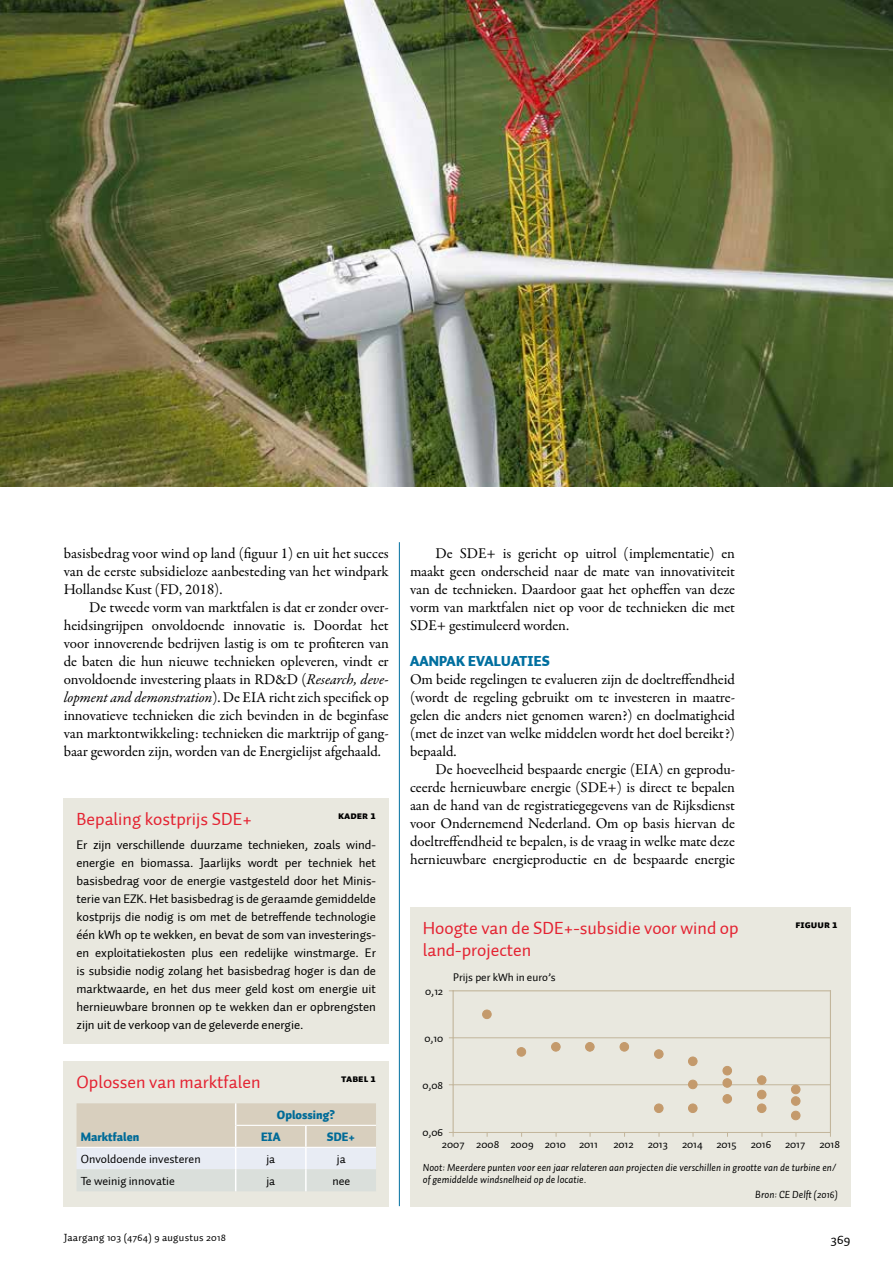
<style>
.page{position:relative;width:893px;height:1263px;background:#fff}
.page>*{position:absolute;margin:0;border:0;box-sizing:border-box;transform-origin:0 0}
.t1{font:18px/22.5px "Auto 1";color:#e42231}
.t2{font:15px/18px "Garamond Premr Pro";letter-spacing:-.005em;color:#000;text-align:justify}
.t3{font:900 14.25px "Auto 1";letter-spacing:.01em;color:#006f9f}
.t4{font:13.5px "Auto 1";color:#000}
.t5{font:12.75px/18px "Auto 1";letter-spacing:-.005em;color:#000;text-align:justify}
.t6{font:12px "Auto 1";color:#000}
.t7{font:900 12px "Auto 1";color:#006b98}
.t8{font:11.4px "Auto 1";letter-spacing:-.005em;color:#010101}
.t9{font:italic 10.5px/12px "Auto 1";color:#000}
.t10{font:10.5px "Auto 1";letter-spacing:.025em;color:#000}
.t11{font:10.5px "Auto 1 Black Sm Cp";color:#000}
.s1{font-style:italic}
</style>
<div class="page">
<hr style="left:399px;top:542px;width:1px;height:664px;background:#006f9f">
<div style="left:410px;top:907px;width:440px;height:299px;background:#e9e8df"></div>
<hr style="left:453px;top:1037px;width:377px;height:1px;background:#c2b59b">
<hr style="left:453px;top:1084px;width:377px;height:1px;background:#c2b59b">
<hr style="left:453px;top:991px;width:1px;height:141px;background:#c2b59b">
<hr style="left:830px;top:991px;width:1px;height:141px;background:#c2b59b">
<hr style="left:453px;top:1132px;width:377px;height:1px;background:#c2b59b">
<hr style="left:453px;top:990px;width:377px;height:1px;background:#c2b59b">
<div style="left:483px;top:1010px;width:8px;height:8px;background:#c49a6c;border-radius:50%"></div>
<div style="left:482px;top:1010px;width:9px;height:9px;border:1px solid #c49a6c;border-radius:50%"></div>
<div style="left:517px;top:1047px;width:9px;height:9px;background:#c49a6c;border-radius:50%"></div>
<div style="left:517px;top:1047px;width:9px;height:9px;border:1px solid #c49a6c;border-radius:50%"></div>
<div style="left:552px;top:1042px;width:8px;height:9px;background:#c49a6c;border-radius:50%"></div>
<div style="left:551px;top:1042px;width:9px;height:9px;border:1px solid #c49a6c;border-radius:50%"></div>
<div style="left:620px;top:1042px;width:9px;height:9px;background:#c49a6c;border-radius:50%"></div>
<div style="left:620px;top:1042px;width:9px;height:9px;border:1px solid #c49a6c;border-radius:50%"></div>
<div style="left:654px;top:1104px;width:9px;height:8px;background:#c49a6c;border-radius:50%"></div>
<div style="left:654px;top:1104px;width:9px;height:9px;border:1px solid #c49a6c;border-radius:50%"></div>
<div style="left:688px;top:1104px;width:9px;height:8px;background:#c49a6c;border-radius:50%"></div>
<div style="left:688px;top:1104px;width:9px;height:9px;border:1px solid #c49a6c;border-radius:50%"></div>
<div style="left:723px;top:1094px;width:8px;height:9px;background:#c49a6c;border-radius:50%"></div>
<div style="left:723px;top:1094px;width:9px;height:9px;border:1px solid #c49a6c;border-radius:50%"></div>
<div style="left:757px;top:1104px;width:9px;height:8px;background:#c49a6c;border-radius:50%"></div>
<div style="left:757px;top:1104px;width:9px;height:9px;border:1px solid #c49a6c;border-radius:50%"></div>
<div style="left:791px;top:1111px;width:9px;height:9px;background:#c49a6c;border-radius:50%"></div>
<div style="left:791px;top:1111px;width:9px;height:9px;border:1px solid #c49a6c;border-radius:50%"></div>
<div style="left:586px;top:1042px;width:8px;height:9px;background:#c49a6c;border-radius:50%"></div>
<div style="left:585px;top:1042px;width:9px;height:9px;border:1px solid #c49a6c;border-radius:50%"></div>
<div style="left:654px;top:1050px;width:9px;height:8px;background:#c49a6c;border-radius:50%"></div>
<div style="left:654px;top:1049px;width:9px;height:10px;border:1px solid #c49a6c;border-radius:50%"></div>
<div style="left:688px;top:1080px;width:9px;height:9px;background:#c49a6c;border-radius:50%"></div>
<div style="left:688px;top:1080px;width:9px;height:9px;border:1px solid #c49a6c;border-radius:50%"></div>
<div style="left:723px;top:1079px;width:8px;height:8px;background:#c49a6c;border-radius:50%"></div>
<div style="left:723px;top:1078px;width:9px;height:9px;border:1px solid #c49a6c;border-radius:50%"></div>
<div style="left:757px;top:1090px;width:9px;height:9px;background:#c49a6c;border-radius:50%"></div>
<div style="left:757px;top:1090px;width:9px;height:9px;border:1px solid #c49a6c;border-radius:50%"></div>
<div style="left:791px;top:1097px;width:9px;height:8px;background:#c49a6c;border-radius:50%"></div>
<div style="left:791px;top:1096px;width:9px;height:10px;border:1px solid #c49a6c;border-radius:50%"></div>
<div style="left:688px;top:1057px;width:9px;height:8px;background:#c49a6c;border-radius:50%"></div>
<div style="left:688px;top:1057px;width:9px;height:9px;border:1px solid #c49a6c;border-radius:50%"></div>
<div style="left:723px;top:1066px;width:8px;height:9px;background:#c49a6c;border-radius:50%"></div>
<div style="left:723px;top:1066px;width:9px;height:9px;border:1px solid #c49a6c;border-radius:50%"></div>
<div style="left:757px;top:1076px;width:9px;height:8px;background:#c49a6c;border-radius:50%"></div>
<div style="left:757px;top:1075px;width:9px;height:10px;border:1px solid #c49a6c;border-radius:50%"></div>
<div style="left:791px;top:1085px;width:9px;height:9px;background:#c49a6c;border-radius:50%"></div>
<div style="left:791px;top:1085px;width:9px;height:9px;border:1px solid #c49a6c;border-radius:50%"></div>
<div style="left:64px;top:1061px;width:325px;height:145px;background:#e9e8df"></div>
<div style="left:64px;top:798px;width:325px;height:246px;background:#e9e8df"></div>
<svg style="left:77px;top:1103px;width:299px;height:88px"></svg>
<hr style="left:305px;top:1169px;width:2px;height:22px;background:#fff">
<hr style="left:77px;top:1147px;width:159px;height:1px;background:#fff">
<hr style="left:236px;top:1147px;width:70px;height:1px;background:#fff">
<hr style="left:306px;top:1147px;width:70px;height:1px;background:#fff">
<hr style="left:236px;top:1125px;width:70px;height:1px;background:#fff">
<hr style="left:306px;top:1125px;width:70px;height:1px;background:#fff">
<img style="left:0;top:0;width:893px;height:486px">
<p class="t2" style="left:64px;top:545px;width:326px">basisbedrag voor wind op land (figuur 1) en uit het succes</p>
<p class="t2" style="left:64px;top:563px;width:326px">van de eerste subsidieloze aanbesteding van het windpark</p>
<p class="t2" style="left:64px;top:581px;width:160px">Hollandse Kust (FD, 2018).</p>
<p class="t2" style="left:89px;top:599px;width:301px">De tweede vorm van marktfalen is dat er zonder over-</p>
<p class="t2" style="left:64px;top:617px;width:327px">heidsingrijpen onvoldoende innovatie is. Doordat het</p>
<p class="t2" style="left:64px;top:635px;width:327px">voor innoverende bedrijven lastig is om te profiteren van</p>
<p class="t2" style="left:64px;top:653px;width:326px">de baten die hun nieuwe technieken opleveren, vindt er</p>
<p class="t2" style="left:64px;top:671px;width:326px">onvoldoende investering plaats in RD&amp;D (<span class="s1">Research, deve-</span></p>
<p class="t2" style="left:64px;top:689px;width:327px"><span class="s1">lopment and demonstration</span>). De EIA richt zich specifiek op</p>
<p class="t2" style="left:64px;top:707px;width:327px">innovatieve technieken die zich bevinden in de beginfase</p>
<p class="t2" style="left:64px;top:725px;width:326px">van marktontwikkeling: technieken die marktrijp of gang-</p>
<p class="t2" style="left:64px;top:743px;width:319px">baar geworden zijn, worden van de Energielijst afgehaald.</p>
<p class="t1" style="left:77px;top:808px;width:177px">Bepaling kostprijs SDE+</p>
<p class="t11" style="left:338px;top:809px;width:39px">KADER 1</p>
<p class="t5" style="left:77px;top:836px;width:301px">Er zijn verschillende duurzame technieken, zoals wind&shy;energie en biomassa. Jaarlijks wordt per techniek het basisbedrag voor de energie vastgesteld door het Minis&shy;terie van EZK. Het basisbedrag is de geraamde gemiddelde kostprijs die nodig is om met de betreffende technologie één kWh op te wekken, en bevat de som van investerings&shy;en exploitatiekosten plus een redelijke winstmarge. Er is subsidie nodig zolang het basisbedrag hoger is dan de marktwaarde, en het dus meer geld kost om energie uit hernieuwbare bronnen op te wekken dan er opbrengsten zijn uit de verkoop van de geleverde energie.</p>
<p class="t1" style="left:77px;top:1070px;width:185px">Oplossen van marktfalen</p>
<p class="t11" style="left:341px;top:1072px;width:36px">TABEL 1</p>
<p class="t7" style="left:277px;top:1107px;width:59px">Oplossing?</p>
<p class="t7" style="left:81px;top:1129px;width:60px">Marktfalen</p>
<p class="t7" style="left:261px;top:1129px;width:21px">EIA</p>
<p class="t7" style="left:327px;top:1129px;width:30px">SDE+</p>
<p class="t6" style="left:81px;top:1151px;width:121px">Onvoldoende investeren</p>
<p class="t6" style="left:266px;top:1151px;width:10px">ja</p>
<p class="t6" style="left:337px;top:1151px;width:10px">ja</p>
<p class="t6" style="left:81px;top:1173px;width:96px">Te weinig innovatie</p>
<p class="t6" style="left:266px;top:1173px;width:10px">ja</p>
<p class="t6" style="left:332px;top:1173px;width:19px">nee</p>
<p class="t2" style="left:410px;top:545px;width:326px;text-indent:26px">De SDE+ is gericht op uitrol (implementatie) en maakt geen onderscheid naar de mate van innovativiteit van de technieken. Daardoor gaat het opheffen van deze vorm van marktfalen niet op voor de technieken die met SDE+ gestimuleerd worden.</p>
<p class="t3" style="left:410px;top:652px;width:141px">AANPAK EVALUATIES</p>
<p class="t2" style="left:410px;top:671px;width:326px">Om beide regelingen te evalueren zijn de doeltreffendheid</p>
<p class="t2" style="left:410px;top:689px;width:326px">(wordt de regeling gebruikt om te investeren in maatre-</p>
<p class="t2" style="left:410px;top:707px;width:326px">gelen die anders niet genomen waren?) en doelmatigheid</p>
<p class="t2" style="left:410px;top:725px;width:327px">(met de inzet van welke middelen wordt het doel bereikt?)</p>
<p class="t2" style="left:410px;top:743px;width:48px">bepaald.</p>
<p class="t2" style="left:436px;top:761px;width:301px">De hoeveelheid bespaarde energie (EIA) en geprodu-</p>
<p class="t2" style="left:410px;top:779px;width:326px">ceerde hernieuwbare energie (SDE+) is direct te bepalen</p>
<p class="t2" style="left:410px;top:797px;width:327px">aan de hand van de registratiegegevens van de Rijksdienst</p>
<p class="t2" style="left:410px;top:815px;width:326px">voor Ondernemend Nederland. Om op basis hiervan de</p>
<p class="t2" style="left:410px;top:833px;width:326px">doeltreffendheid te bepalen, is de vraag in welke mate deze</p>
<p class="t2" style="left:410px;top:851px;width:327px">hernieuwbare energieproductie en de bespaarde energie</p>
<p class="t1" style="left:423px;top:916px;width:317px">Hoogte van de SDE+-subsidie voor wind op land-projecten</p>
<p class="t11" style="left:795px;top:918px;width:44px">FIGUUR 1</p>
<p class="t8" style="left:425px;top:984px;width:19px">0,12</p>
<p class="t8" style="left:453px;top:970px;width:104px">Prijs per kWh in euro’s</p>
<p class="t8" style="left:424px;top:1031px;width:20px">0,10</p>
<p class="t8" style="left:422px;top:1078px;width:22px">0,08</p>
<p class="t8" style="left:422px;top:1125px;width:22px">0,06</p>
<p class="t8" style="left:442px;top:1137px;width:158px">2007 2008 2009 2010 2011</p>
<p class="t8" style="left:613px;top:1137px;width:228px">2012 2013 2014 2015 2016 2017 2018</p>
<p class="t9" style="left:423px;top:1161px;width:415px">Noot: Meerdere punten voor een jaar relateren aan projecten die verschillen in grootte van de turbine en/ of gemiddelde windsnelheid op de locatie.</p>
<p class="t9" style="left:755px;top:1188px;width:84px">Bron: CE Delft (2016)</p>
<p class="t10" style="left:64px;top:1231px;width:164px">Jaargang 103 (4764) 9 augustus 2018</p>
<p class="t4" style="left:831px;top:1231px;width:21px">369</p>
</div>
